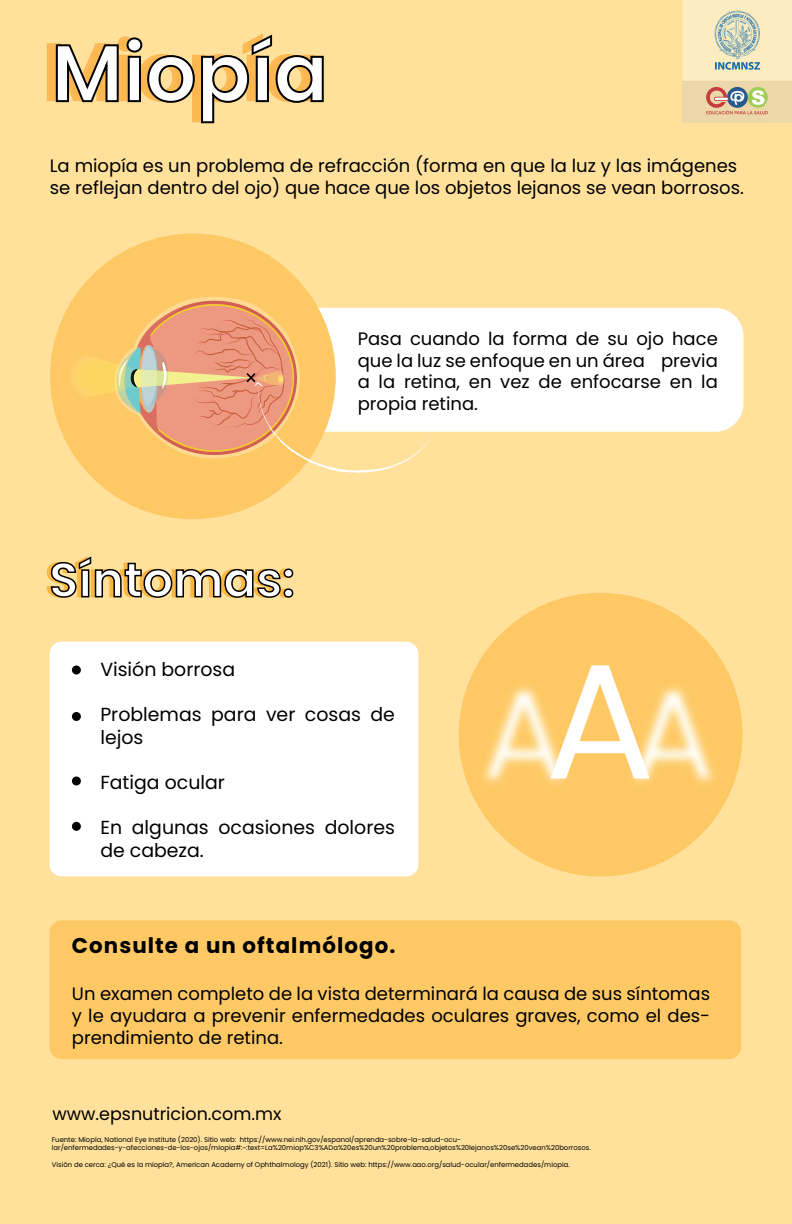
<style>
.page{position:relative;width:792px;height:1224px;background:#ffe19c}
.page>*{position:absolute;margin:0;border:0;box-sizing:border-box;transform-origin:0 0}
.t1{font:163.3px "Poppins";color:#fff}
.t2{font:600 80px "Poppins";color:#fff}
.t3{font:600 48px "Poppins";color:#fff}
.t4{font:700 21.4px "Poppins";letter-spacing:.05em;color:#000001}
.t5{font:18.9px/22.7px "Poppins";color:#000001}
.t6{font:18px/21.6px "Poppins";color:#000001;text-align:justify}
.t7{font:18px/21.6px "Poppins";color:#000002}
.t8{font:17.5px "Poppins";color:#000001}
.t9{font:6.9px/8.2px "Poppins";color:#000001}
</style>
<div class="page">
<div style="left:433px;top:308px;width:310px;height:124px;background:#fff"></div>
<svg style="left:47px;top:33px;width:277px;height:91px"></svg>
<img style="left:683px;top:0;width:109px;height:122px">
<div style="left:50px;top:234px;width:286px;height:285px;background:#fec964;border-radius:50%"></div>
<svg style="left:47px;top:556px;width:247px;height:42px"></svg>
<img style="left:71px;top:356px;width:44px;height:41px">
<img style="left:114px;top:364px;width:2px;height:28px">
<div style="left:459px;top:593px;width:283px;height:283px;background:#fec964;border-radius:50%"></div>
<img style="left:459px;top:638px;width:283px;height:238px">
<img style="left:595px;top:638px;width:8px;height:238px">
<div style="left:50px;top:642px;width:368px;height:234px;background:#fff;border-radius:12px"></div>
<svg style="left:116px;top:297px;width:317px;height:176px"></svg>
<div style="left:72px;top:666px;width:9px;height:8px;background:#000001;border-radius:50%"></div>
<div style="left:72px;top:712px;width:9px;height:9px;background:#000001;border-radius:50%"></div>
<div style="left:72px;top:777px;width:9px;height:8px;background:#000001;border-radius:50%"></div>
<div style="left:72px;top:822px;width:9px;height:9px;background:#000001;border-radius:50%"></div>
<div style="left:50px;top:920px;width:691px;height:139px;background:#fec964;border-radius:12px"></div>
<h2 class="t2" style="left:51px;top:27px;width:278px">Miopía</h2>
<h3 class="t7" style="left:50px;top:155px;width:696px">La miopía es un problema de refracción (forma en que la luz y las imágenes se reflejan dentro del ojo) que hace que los objetos lejanos se vean borrosos.</h3>
<h3 class="t3" style="left:49px;top:552px;width:247px">Síntomas:</h3>
<h3 class="t6" style="left:358px;top:328px;width:362px">Pasa cuando la forma de su ojo hace que la luz se enfoque en un área previa a la retina, en vez de enfocarse en la propia retina.</h3>
<h3 class="t5" style="left:100px;top:658px;width:136px">Visión borrosa</h3>
<h3 class="t5" style="left:100px;top:703px;width:296px">Problemas para ver cosas de lejos</h3>
<h3 class="t5" style="left:100px;top:771px;width:126px">Fatiga ocular</h3>
<h3 class="t5" style="left:100px;top:816px;width:296px">En algunas ocasiones dolores de cabeza.</h3>
<h1 class="t1" style="left:545px;top:627px;width:112px">A</h1>
<h3 class="t4" style="left:72px;top:933px;width:325px">Consulte a un oftalmólogo.</h3>
<h3 class="t6" style="left:72px;top:983px;width:640px">Un examen completo de la vista determinará la causa de sus síntomas y le ayudara a prevenir enfermedades oculares graves, como el des&shy;prendimiento de retina.</h3>
<h3 class="t8" style="left:53px;top:1104px;width:230px">www.epsnutricion.com.mx</h3>
<p class="t9" style="left:52px;top:1136px;width:541px">Fuente: Miopía, National Eye Institute (2020). Sitio web: https://www.nei.nih.gov/espanol/aprenda-sobre-la-salud-ocu&shy;lar/enfermedades-y-afecciones-de-los-ojos/miopia#:~:text=La%20miop%C3%ADa%20es%20un%20problema,objetos%20lejanos%20se%20vean%20borrosos.</p>
<p class="t9" style="left:52px;top:1160px;width:520px">Visión de cerca: ¿Qué es la miopía?, American Academy of Ophthalmology (2021). Sitio web: https://www.aao.org/salud-ocular/enfermedades/miopia.</p>
</div>
